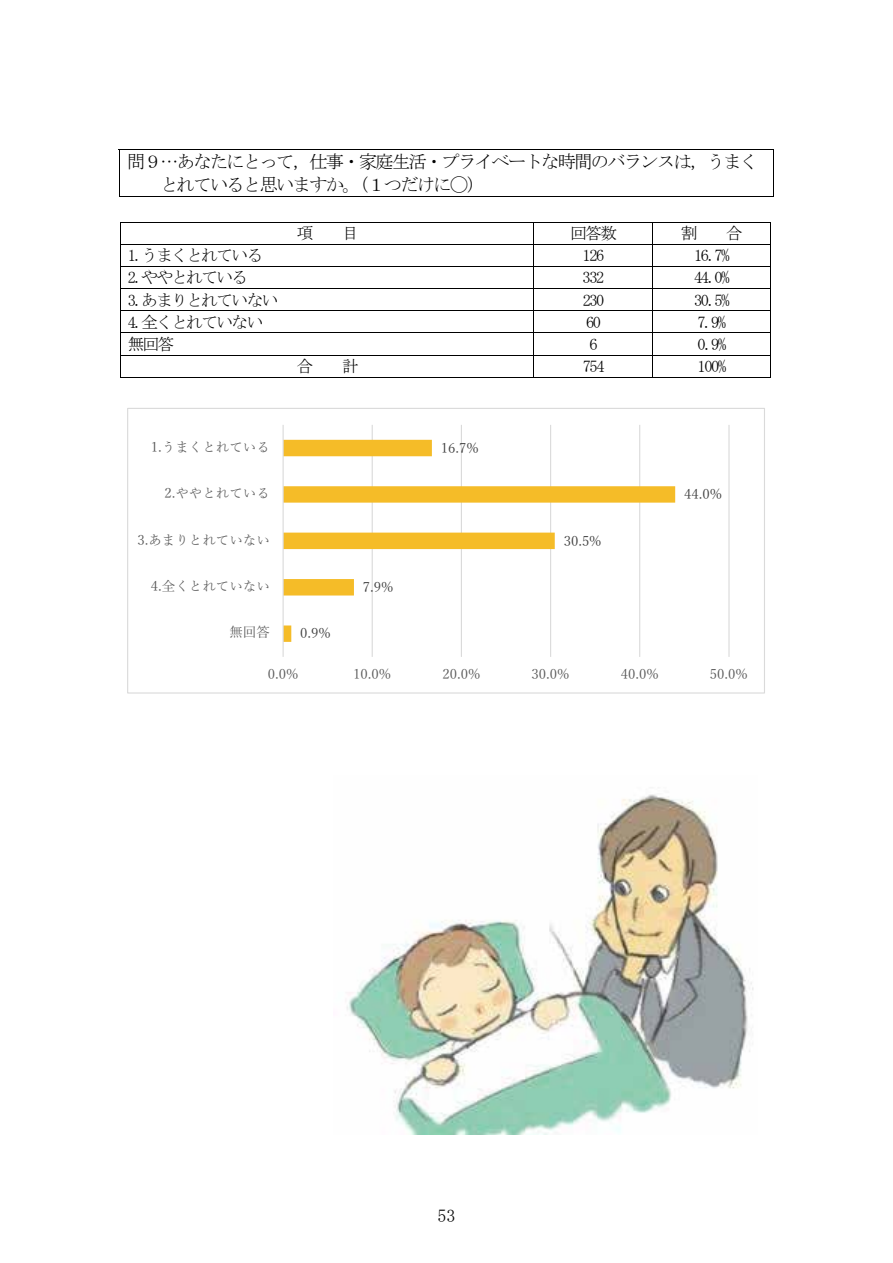
<style>
.page{position:relative;width:893px;height:1263px;background:#fff}
.page>*{position:absolute;margin:0;border:0;box-sizing:border-box;transform-origin:0 0}
.t1{font:18px/23.2px "MS Mincho";letter-spacing:-.08em;color:#000}
.t2{font:16.5px "MS Mincho";letter-spacing:-.085em;color:#000}
.t3{font:13.5px "Yu Mincho";color:#595959}
.t4{font:13.5px "Yu Mincho";color:#404040}
</style>
<div class="page">
<hr style="left:119px;top:149px;width:655px;height:1px;background:#000">
<hr style="left:119px;top:149px;width:1px;height:48px;background:#000">
<hr style="left:119px;top:196px;width:654px;height:1px;background:#000">
<hr style="left:773px;top:149px;width:1px;height:48px;background:#000">
<hr style="left:120px;top:222px;width:651px;height:1px;background:#000">
<hr style="left:120px;top:244px;width:651px;height:1px;background:#000">
<hr style="left:120px;top:266px;width:651px;height:1px;background:#000">
<hr style="left:120px;top:288px;width:651px;height:1px;background:#000">
<hr style="left:120px;top:310px;width:651px;height:1px;background:#000">
<hr style="left:120px;top:332px;width:651px;height:1px;background:#000">
<hr style="left:120px;top:355px;width:651px;height:1px;background:#000">
<svg style="left:120px;top:223px;width:1px;height:154px"></svg>
<hr style="left:120px;top:377px;width:414px;height:1px;background:#000">
<hr style="left:534px;top:377px;width:118px;height:1px;background:#000">
<svg style="left:652px;top:223px;width:1px;height:154px"></svg>
<hr style="left:652px;top:377px;width:118px;height:1px;background:#000">
<svg style="left:770px;top:223px;width:1px;height:155px"></svg>
<hr style="left:372px;top:425px;width:1px;height:232px;background:#dadada">
<hr style="left:461px;top:425px;width:1px;height:232px;background:#dadada">
<hr style="left:550px;top:425px;width:1px;height:232px;background:#dadada">
<hr style="left:639px;top:425px;width:1px;height:232px;background:#dadada">
<hr style="left:728px;top:425px;width:2px;height:232px;background:#dadada">
<svg style="left:284px;top:440px;width:391px;height:202px"></svg>
<hr style="left:283px;top:425px;width:1px;height:232px;background:#dadada">
<div style="left:127px;top:408px;width:638px;height:285px;border:1px solid #dadada"></div>
<img style="left:347px;top:794px;width:407px;height:340px">
<p class="t1" style="left:160px;top:150px;width:599px;text-indent:-33px">問９…あなたにとって，仕事・家庭生活・プライベートな時間のバランスは，うまくとれていると思いますか。（１つだけに◯）</p>
<p class="t2" style="left:297px;top:225px;width:18px">項</p>
<p class="t2" style="left:342px;top:225px;width:18px">目</p>
<p class="t2" style="left:570px;top:225px;width:48px">回答数</p>
<p class="t2" style="left:681px;top:225px;width:18px">割</p>
<p class="t2" style="left:726px;top:225px;width:18px">合</p>
<p class="t2" style="left:128px;top:247px;width:137px">1.うまくとれている</p>
<p class="t2" style="left:583px;top:247px;width:23px">126</p>
<p class="t2" style="left:694px;top:247px;width:37px">16.7%</p>
<p class="t2" style="left:128px;top:269px;width:122px">2.ややとれている</p>
<p class="t2" style="left:583px;top:269px;width:23px">332</p>
<p class="t2" style="left:694px;top:269px;width:37px">44.0%</p>
<p class="t2" style="left:128px;top:291px;width:152px">3.あまりとれていない</p>
<p class="t2" style="left:583px;top:291px;width:23px">230</p>
<p class="t2" style="left:694px;top:291px;width:37px">30.5%</p>
<p class="t2" style="left:128px;top:314px;width:137px">4.全くとれていない</p>
<p class="t2" style="left:586px;top:314px;width:17px">60</p>
<p class="t2" style="left:697px;top:314px;width:30px">7.9%</p>
<p class="t2" style="left:128px;top:336px;width:48px">無回答</p>
<p class="t2" style="left:590px;top:336px;width:10px">6</p>
<p class="t2" style="left:697px;top:336px;width:30px">0.9%</p>
<p class="t2" style="left:297px;top:358px;width:18px">合</p>
<p class="t2" style="left:342px;top:358px;width:18px">計</p>
<p class="t2" style="left:583px;top:358px;width:23px">754</p>
<p class="t2" style="left:697px;top:358px;width:30px">100%</p>
<p class="t3" style="left:151px;top:434px;width:121px">1.うまくとれている</p>
<p class="t3" style="left:164px;top:481px;width:107px">2.ややとれている</p>
<p class="t3" style="left:137px;top:527px;width:134px">3.あまりとれていない</p>
<p class="t3" style="left:151px;top:573px;width:121px">4.全くとれていない</p>
<p class="t3" style="left:229px;top:620px;width:42px">無回答</p>
<p class="t4" style="left:300px;top:621px;width:32px">0.9%</p>
<p class="t4" style="left:363px;top:574px;width:32px">7.9%</p>
<p class="t4" style="left:441px;top:435px;width:39px">16.7%</p>
<p class="t4" style="left:564px;top:528px;width:39px">30.5%</p>
<p class="t4" style="left:684px;top:482px;width:39px">44.0%</p>
<p class="t3" style="left:268px;top:662px;width:32px">0.0%</p>
<p class="t3" style="left:353px;top:662px;width:39px">10.0%</p>
<p class="t3" style="left:442px;top:662px;width:39px">20.0%</p>
<p class="t3" style="left:532px;top:662px;width:39px">30.0%</p>
<p class="t3" style="left:621px;top:662px;width:39px">40.0%</p>
<p class="t3" style="left:710px;top:662px;width:39px">50.0%</p>
<p class="t1" style="left:438px;top:1203px;width:19px">53</p>
</div>
